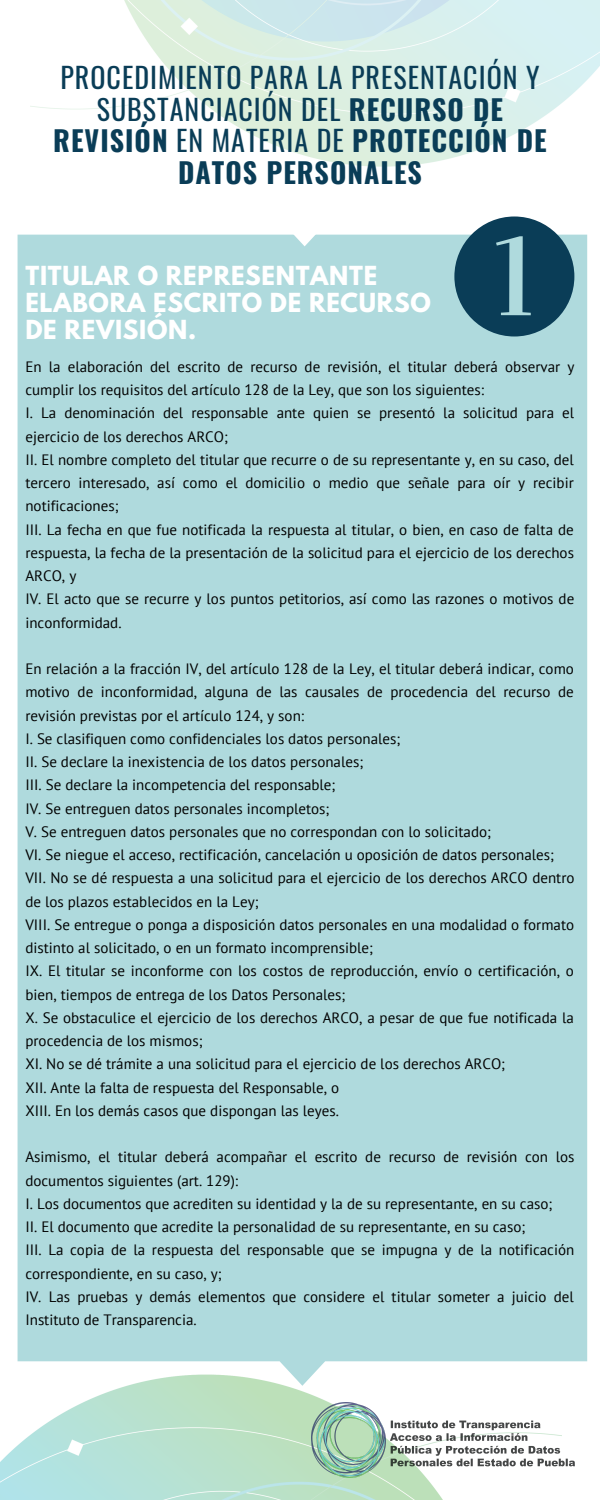
<style>
.page{position:relative;width:600px;height:1500px;background:#fff}
.page>*{position:absolute;margin:0;border:0;box-sizing:border-box;transform-origin:0 0}
.t1{font:28px/31.5px "Oswald";letter-spacing:.035em;color:#0a3d57;text-align:center}
.t2{font:700 23.3px/27px "League Spartan";letter-spacing:.03em;color:#fff}
.t3{font:15px/23.2px "PT Sans";color:#000}
.s1{font-weight:700}
</style>
<div class="page">
<img style="left:0;top:1352px;width:443px;height:148px">
<div style="left:18px;top:235px;width:569px;height:1151px;background:#afdadd"></div>
<svg style="left:150px;top:234px;width:304px;height:12px;background:#b5dddf"></svg>
<img style="left:31px;top:0;width:569px;height:167px">
<img style="left:311px;top:1403px;width:263px;height:74px">
<svg style="left:454px;top:216px;width:120px;height:120px;background:#406d80"></svg>
<h1 class="t1" style="left:53px;top:61px;width:495px">PROCEDIMIENTO PARA LA PRESENTACIÓN Y<br>SUBSTANCIACIÓN DEL <span class="s1">RECURSO DE<br>REVISIÓN</span> EN MATERIA DE <span class="s1">PROTECCIÓN DE<br>DATOS PERSONALES</span></h1>
<h2 class="t2" style="left:25px;top:265px;width:407px">TITULAR O REPRESENTANTE<br>ELABORA ESCRITO DE RECURSO<br>DE REVISIÓN.</h2>
<p class="t3" style="left:25px;top:355px;width:550px">En la elaboración del escrito de recurso de revisión, el titular deberá observar y cumplir los requisitos del artículo 128 de la Ley, que son los siguientes:<br>I. La denominación del responsable ante quien se presentó la solicitud para el ejercicio de los derechos ARCO;<br>II. El nombre completo del titular que recurre o de su representante y, en su caso, del tercero interesado, así como el domicilio o medio que señale para oír y recibir notificaciones;<br>III. La fecha en que fue notificada la respuesta al titular, o bien, en caso de falta de respuesta, la fecha de la presentación de la solicitud para el ejercicio de los derechos ARCO, y<br>IV. El acto que se recurre y los puntos petitorios, así como las razones o motivos de inconformidad.</p>
<p class="t3" style="left:25px;top:657px;width:551px">En relación a la fracción IV, del artículo 128 de la Ley, el titular deberá indicar, como motivo de inconformidad, alguna de las causales de procedencia del recurso de revisión previstas por el artículo 124, y son:<br>I. Se clasifiquen como confidenciales los datos personales;<br>II. Se declare la inexistencia de los datos personales;<br>III. Se declare la incompetencia del responsable;<br>IV. Se entreguen datos personales incompletos;<br>V. Se entreguen datos personales que no correspondan con lo solicitado;<br>VI. Se niegue el acceso, rectificación, cancelación u oposición de datos personales; VII. No se dé respuesta a una solicitud para el ejercicio de los derechos ARCO dentro de los plazos establecidos en la Ley;<br>VIII. Se entregue o ponga a disposición datos personales en una modalidad o formato distinto al solicitado, o en un formato incomprensible;<br>IX. El titular se inconforme con los costos de reproducción, envío o certificación, o bien, tiempos de entrega de los Datos Personales;<br>X. Se obstaculice el ejercicio de los derechos ARCO, a pesar de que fue notificada la procedencia de los mismos;<br>XI. No se dé trámite a una solicitud para el ejercicio de los derechos ARCO;<br>XII. Ante la falta de respuesta del Responsable, o<br>XIII. En los demás casos que dispongan las leyes.</p>
<p class="t3" style="left:25px;top:1145px;width:551px">Asimismo, el titular deberá acompañar el escrito de recurso de revisión con los documentos siguientes (art. 129):<br>I. Los documentos que acrediten su identidad y la de su representante, en su caso;<br>II. El documento que acredite la personalidad de su representante, en su caso;<br>III. La copia de la respuesta del responsable que se impugna y de la notificación correspondiente, en su caso, y;<br>IV. Las pruebas y demás elementos que considere el titular someter a juicio del Instituto de Transparencia.</p>
</div>
